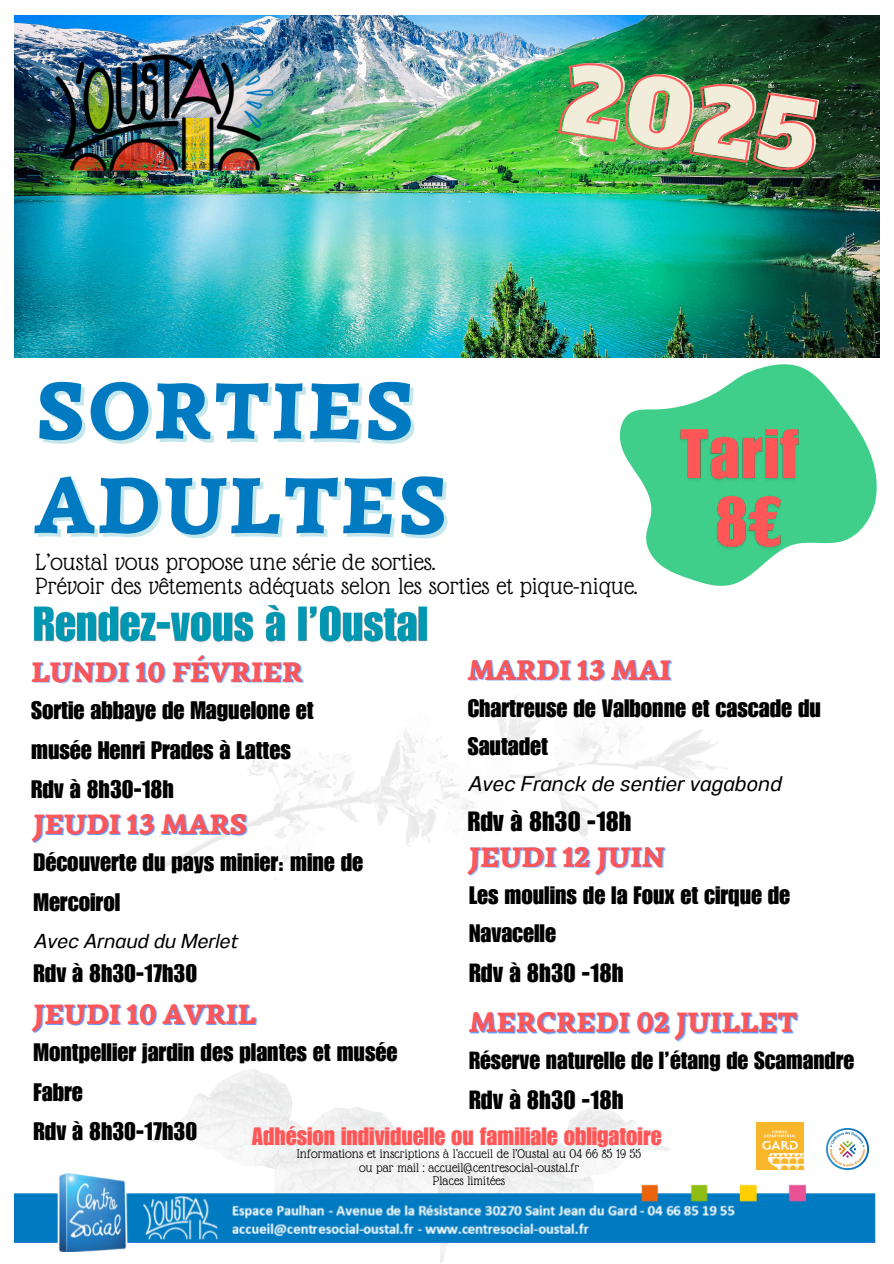
<style>
.page{position:relative;width:894px;height:1264px;background:#fff}
.page>*{position:absolute;margin:0;border:0;box-sizing:border-box;transform-origin:0 0}
.t1{font:90.75px "Alfa Slab One";color:#f2eddb}
.t2{font:900 81.15px "Simonetta";letter-spacing:.03em;color:#017ac1}
.t3{font:900 28.5px "Simonetta";color:#ff5757}
.t4{font:27.15px "Impact LT Std";color:#000}
.t5{font:25.65px "Impact LT Std";color:#000}
.t6{font:25.35px "Glass Antiqua";letter-spacing:.01em;color:#000}
.t7{font:24.6px/39.3px "Impact LT Std";color:#000}
.t8{font:24.45px "Impact LT Std";color:#ff5757}
.t9{font:24.15px "Impact LT Std";color:#000}
.t10{font:italic 21.15px "Anantason";color:#000}
.t11{font:italic 20.1px "Anantason";color:#000}
.t12{font:13.65px "Glass Antiqua";letter-spacing:.01em;color:#000}
</style>
<div class="page">
<img style="left:14px;top:15px;width:864px;height:342px">
<img style="left:14px;top:15px;width:297px;height:259px">
<svg style="left:619px;top:364px;width:257px;height:222px;fill:#40cf8a"></svg>
<img style="left:826px;top:1128px;width:42px;height:41px">
<img style="left:756px;top:1122px;width:47px;height:47px">
<img style="left:33px;top:605px;width:395px;height:38px">
<img style="left:14px;top:1170px;width:862px;height:81px">
<img style="left:556px;top:58px;width:266px;height:117px">
<img style="left:673px;top:424px;width:145px;height:142px">
<p class="t2" style="left:36px;top:360px;width:380px">SORTIES</p>
<p class="t2" style="left:36px;top:455px;width:413px">ADULTES</p>
<h1 class="t1" style="left:575px;top:38px;width:256px;rotate:9deg">2025</h1>
<p class="t6" style="left:36px;top:548px;width:401px">L’oustal vous propose une série de sorties.</p>
<h2 class="t6" style="left:36px;top:573px;width:603px">Prévoir des vêtements adéquats selon les sorties et pique-nique.</h2>
<p class="t3" style="left:31px;top:654px;width:273px">LUNDI 10 FÉVRIER</p>
<p class="t7" style="left:31px;top:694px;width:284px">Sortie abbaye de Maguelone et musée Henri Prades à Lattes<br>Rdv à 8h30-18h</p>
<p class="t3" style="left:33px;top:806px;width:215px">JEUDI 13 MARS</p>
<h5 class="t7" style="left:33px;top:846px;width:331px">Découverte du pays minier: mine de<br>Mercoirol</h5>
<p class="t11" style="left:33px;top:929px;width:205px">Avec Arnaud du Merlet</p>
<p class="t7" style="left:33px;top:956px;width:165px">Rdv à 8h30-17h30</p>
<h6 class="t3" style="left:33px;top:996px;width:224px">JEUDI 10 AVRIL</h6>
<p class="t3" style="left:467px;top:652px;width:205px">MARDI 13 MAI</p>
<p class="t7" style="left:467px;top:692px;width:354px;line-height:38.2px">Chartreuse de Valbonne et cascade du<br>Sautadet</p>
<h5 class="t10" style="left:467px;top:771px;width:314px">Avec Franck de sentier vagabond</h5>
<p class="t4" style="left:467px;top:811px;width:165px">Rdv à 8h30 -18h</p>
<h6 class="t3" style="left:469px;top:839px;width:197px">JEUDI 12 JUIN</h6>
<h5 class="t7" style="left:469px;top:879px;width:322px;line-height:38.2px">Les moulins de la Foux et cirque de<br>Navacelle</h5>
<h5 class="t5" style="left:469px;top:963px;width:156px">Rdv à 8h30 -18h</h5>
<h6 class="t3" style="left:469px;top:1004px;width:329px">MERCREDI 02 JUILLET</h6>
<h5 class="t7" style="left:33px;top:1036px;width:365px">Montpellier jardin des plantes et musée<br>Fabre<br>Rdv à 8h30-17h30</h5>
<h5 class="t9" style="left:469px;top:1051px;width:386px">Réserve naturelle de l’étang de Scamandre</h5>
<h5 class="t5" style="left:469px;top:1090px;width:156px">Rdv à 8h30 -18h</h5>
<p class="t8" style="left:252px;top:1127px;width:411px">Adhésion individuelle ou familiale obligatoire</p>
<h5 class="t12" style="left:297px;top:1146px;width:346px">Informations et inscriptions à l’accueil de l’Oustal au 04 66 85 19 55</h5>
<h6 class="t12" style="left:359px;top:1160px;width:221px">ou par mail : accueil@centresocial-oustal.fr</h6>
<p class="t12" style="left:433px;top:1173px;width:74px">Places limitées</p>
</div>
